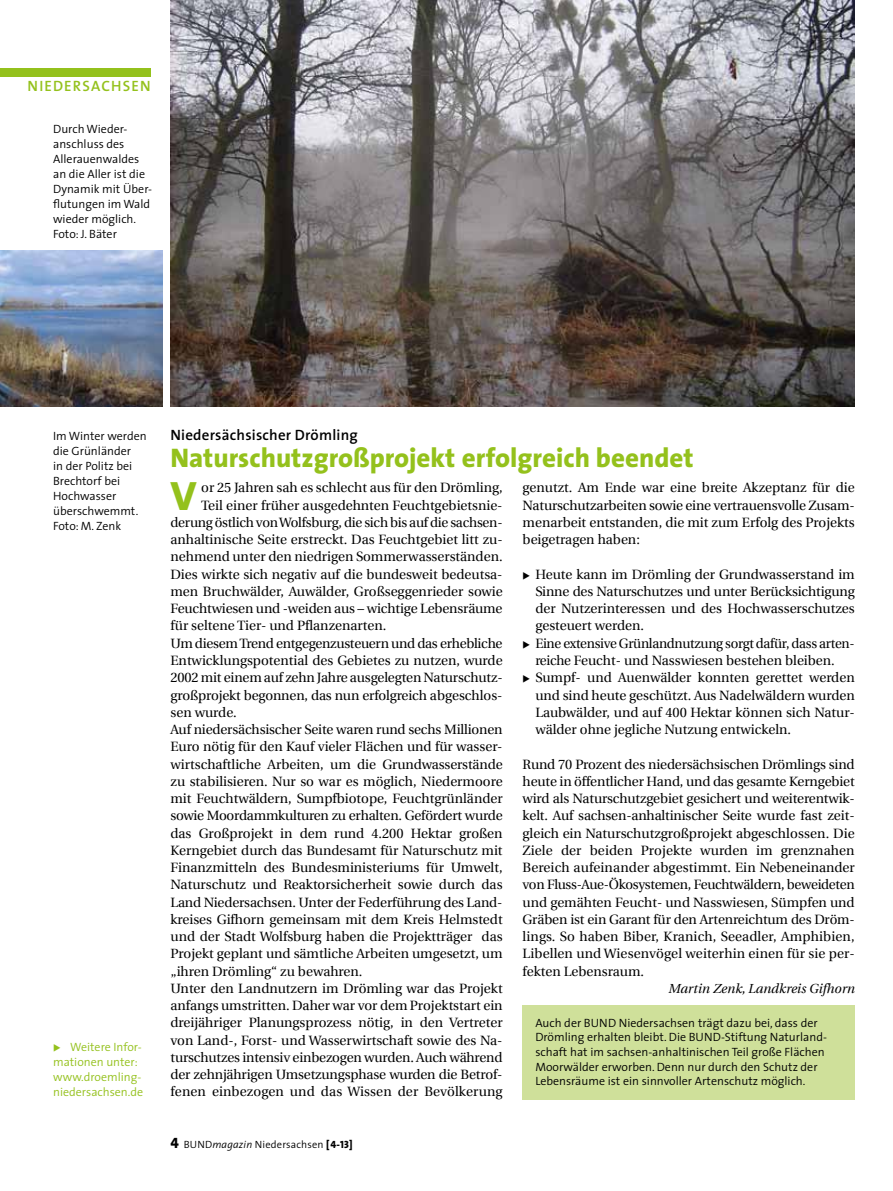
<style>
.page{position:relative;width:893px;height:1191px;background:#fff}
.page>*{position:absolute;margin:0;border:0;box-sizing:border-box;transform-origin:0 0}
.t1{font:800 41.25px "The Sans";color:#94c11c}
.t2{font:800 27px "The Sans";color:#94c11c}
.t3{font:600 15px "The Sans";letter-spacing:.015em;color:#000}
.t4{font:600 15px "The Sans";letter-spacing:.075em;color:#94c11c}
.t5{font:13.5px/17.2px "Utopia";color:#000;text-align:justify}
.t6{font:13.5px/17.2px "Utopia";letter-spacing:-.02em;color:#000;text-align:center}
.t7{font:13.35px "Utopia";color:#000}
.t8{font:italic 13.2px "Utopia";color:#000}
.t9{font:300 12px/15px "The Sans";color:#000}
.t10{font:300 12px/15px "The Sans";color:#94c11c}
.t11{font:300 10.5px "The Sans";letter-spacing:.015em;color:#000}
.s1{font-size:13.35px}
.s2{font-size:13.5px}
.s3{font-family:"The Sans Extra Bold Caps";font-weight:400;font-size:15px}
.s4{font-style:italic}
.s5{font-family:"The Sans Extra Bold Caps";font-weight:400}
</style>
<div class="page">
<img style="left:171px;top:0;width:684px;height:406px">
<div style="left:0;top:68px;width:151px;height:9px;background:#94c11c"></div>
<img style="left:0;top:251px;width:162px;height:155px">
<div style="left:523px;top:1005px;width:332px;height:94px;background:#cfe09a"></div>
<p class="t4" style="left:28px;top:73px;width:124px">NIEDERSACHSEN</p>
<p class="t9" style="left:53px;top:121px;width:100px">Durch Wieder&shy;anschluss des<br>Allerauenwaldes an die Aller ist die<br>Dynamik mit Über&shy;flutungen im Wald wieder möglich.<br>Foto: J. Bäter</p>
<p class="t9" style="left:53px;top:428px;width:95px">Im Winter werden die Grünländer<br>in der Politz bei<br>Brechtorf bei<br>Hochwasser überschwemmt.<br>Foto: M. Zenk</p>
<p class="t10" style="left:53px;top:1039px;width:92px">◆ Weitere Infor&shy;mationen unter: www.droemling&shy;niedersachsen.de</p>
<p class="t3" style="left:171px;top:422px;width:189px">Niedersächsischer Drömling</p>
<h2 class="t2" style="left:171px;top:435px;width:525px">Naturschutzgroßprojekt erfolgreich beendet</h2>
<h1 class="t1" style="left:171px;top:461px;width:28px">V</h1>
<p class="t5" style="left:201px;top:479px;width:303px">or 25 Jahren sah es schlecht aus für den Drömling,</p>
<p class="t5" style="left:201px;top:496px;width:303px">Teil einer früher ausgedehnten Feuchtgebietsnie-</p>
<p class="t5" style="left:171px;top:514px;width:334px">derung östlich von Wolfsburg, die sich bis auf die sachsen-</p>
<p class="t5" style="left:171px;top:531px;width:334px">anhaltinische Seite erstreckt. Das Feuchtgebiet litt zu-</p>
<p class="t5" style="left:171px;top:548px;width:334px">nehmend unter den niedrigen Sommerwasserständen.</p>
<p class="t5" style="left:171px;top:565px;width:334px">Dies wirkte sich negativ auf die bundesweit bedeutsa-</p>
<p class="t5" style="left:171px;top:583px;width:334px">men Bruchwälder, Auwälder, Großseggenrieder sowie</p>
<p class="t5" style="left:171px;top:600px;width:334px">Feuchtwiesen und -weiden aus – wichtige Lebensräume</p>
<p class="t5" style="left:171px;top:617px;width:217px">für seltene Tier- und Pflanzenarten.</p>
<p class="t6" style="left:171px;top:635px;width:334px">Um diesem Trend entgegenzusteuern und das erhebliche</p>
<p class="t5" style="left:171px;top:652px;width:334px">Entwicklungspotential des Gebietes zu nutzen, wurde</p>
<p class="t5" style="left:171px;top:669px;width:334px">2002 mit einem auf zehn Jahre ausgelegten Naturschutz-</p>
<p class="t5" style="left:171px;top:686px;width:334px">großprojekt begonnen, das nun erfolgreich abgeschlos-</p>
<p class="t5" style="left:171px;top:704px;width:68px">sen wurde.</p>
<p class="t5" style="left:171px;top:721px;width:334px">Auf niedersächsischer Seite waren rund sechs Millionen</p>
<p class="t5" style="left:171px;top:738px;width:334px">Euro nötig für den Kauf vieler Flächen und für wasser-</p>
<p class="t5" style="left:171px;top:755px;width:334px">wirtschaftliche Arbeiten, um die Grundwasserstände</p>
<p class="t5" style="left:171px;top:773px;width:334px">zu stabilisieren. Nur so war es möglich, Niedermoore</p>
<p class="t5" style="left:171px;top:790px;width:334px">mit Feuchtwäldern, Sumpfbiotope, Feuchtgrünländer</p>
<p class="t5" style="left:171px;top:807px;width:334px">sowie Moordammkulturen zu erhalten. Gefördert wurde</p>
<p class="t5" style="left:171px;top:824px;width:334px">das Großprojekt in dem rund 4.200 Hektar großen</p>
<p class="t5" style="left:171px;top:842px;width:334px">Kerngebiet durch das Bundesamt für Naturschutz mit</p>
<p class="t5" style="left:171px;top:859px;width:334px">Finanzmitteln des Bundesministeriums für Umwelt,</p>
<p class="t5" style="left:171px;top:876px;width:334px">Naturschutz und Reaktorsicherheit sowie durch das</p>
<p class="t5" style="left:171px;top:893px;width:334px">Land Niedersachsen. Unter der Federführung des Land-</p>
<p class="t5" style="left:171px;top:911px;width:334px">kreises Gifhorn gemeinsam mit dem Kreis Helmstedt</p>
<p class="t5" style="left:171px;top:928px;width:334px">und der Stadt Wolfsburg haben die <span class="s1">Projektträger das</span></p>
<p class="t7" style="left:171px;top:946px;width:334px">Projekt geplant und sämtliche Arbeiten <span class="s2">umgesetzt, um</span></p>
<p class="t5" style="left:171px;top:962px;width:334px;text-align:left">„ihren Drömling“ zu bewahren.<br>Unter den Landnutzern im Drömling war das Projekt anfangs umstritten. Daher war vor dem Projektstart ein dreijähriger Planungsprozess nötig, in den Vertreter von Land-, Forst- und Wasserwirtschaft sowie des Na&shy;turschutzes intensiv einbezogen wurden. Auch während der zehnjährigen Umsetzungsphase wurden die Betrof&shy;fenen einbezogen und das Wissen der Bevölkerung</p>
<p class="t11" style="left:171px;top:1135px;width:184px"><span class="s3">4</span> BUND<span class="s4">magazin</span> Niedersachsen <span class="s5">[4-13]</span></p>
<p class="t5" style="left:523px;top:479px;width:334px">genutzt. Am Ende war eine breite Akzeptanz für die Naturschutzarbeiten sowie eine vertrauensvolle Zusam&shy;menarbeit entstanden, die mit zum Erfolg des Projekts beigetragen haben:</p>
<p class="t5" style="left:535px;top:565px;width:321px;text-indent:-13px">◆ Heute kann im Drömling der Grundwasserstand im Sinne des Naturschutzes und unter Berücksichtigung der Nutzerinteressen und des Hochwasserschutzes gesteuert werden.</p>
<p class="t6" style="left:523px;top:634px;width:334px">◆ Eine extensive Grünlandnutzung sorgt dafür, dass arten&shy;reiche Feucht- und Nasswiesen bestehen bleiben.</p>
<p class="t5" style="left:535px;top:669px;width:321px;text-indent:-13px">◆ Sumpf- und Auenwälder konnten gerettet werden und sind heute geschützt. Aus Nadelwäldern wurden Laubwälder, und auf 400 Hektar können sich Natur&shy;wälder ohne jegliche Nutzung entwickeln.</p>
<p class="t5" style="left:523px;top:755px;width:334px">Rund 70 Prozent des niedersächsischen Drömlings sind heute in öffentlicher Hand, und das gesamte Kerngebiet wird als Naturschutzgebiet gesichert und weiterentwic&shy;kelt. Auf sachsen-anhaltinischer Seite wurde fast zeit&shy;gleich ein Naturschutzgroßprojekt abgeschlossen. Die Ziele der beiden Projekte wurden im grenznahen Bereich aufeinander abgestimmt. Ein Nebeneinander von Fluss-Aue-Ökosystemen, Feuchtwäldern, beweideten und gemähten Feucht- und Nasswiesen, Sümpfen und Gräben ist ein Garant für den Artenreichtum des Dröm&shy;lings. So haben Biber, Kranich, Seeadler, Amphibien, Libellen und Wiesenvögel weiterhin einen für sie per&shy;fekten Lebensraum.</p>
<p class="t8" style="left:668px;top:981px;width:188px">Martin Zenk, Landkreis Gifhorn</p>
<p class="t9" style="left:535px;top:1014px;width:293px">Auch der BUND Niedersachsen trägt dazu bei, dass der Drömling erhalten bleibt. Die BUND-Stiftung Naturland&shy;schaft hat im sachsen-anhaltinischen Teil große Flächen Moorwälder erworben. Denn nur durch den Schutz der Lebensräume ist ein sinnvoller Artenschutz möglich.</p>
</div>
